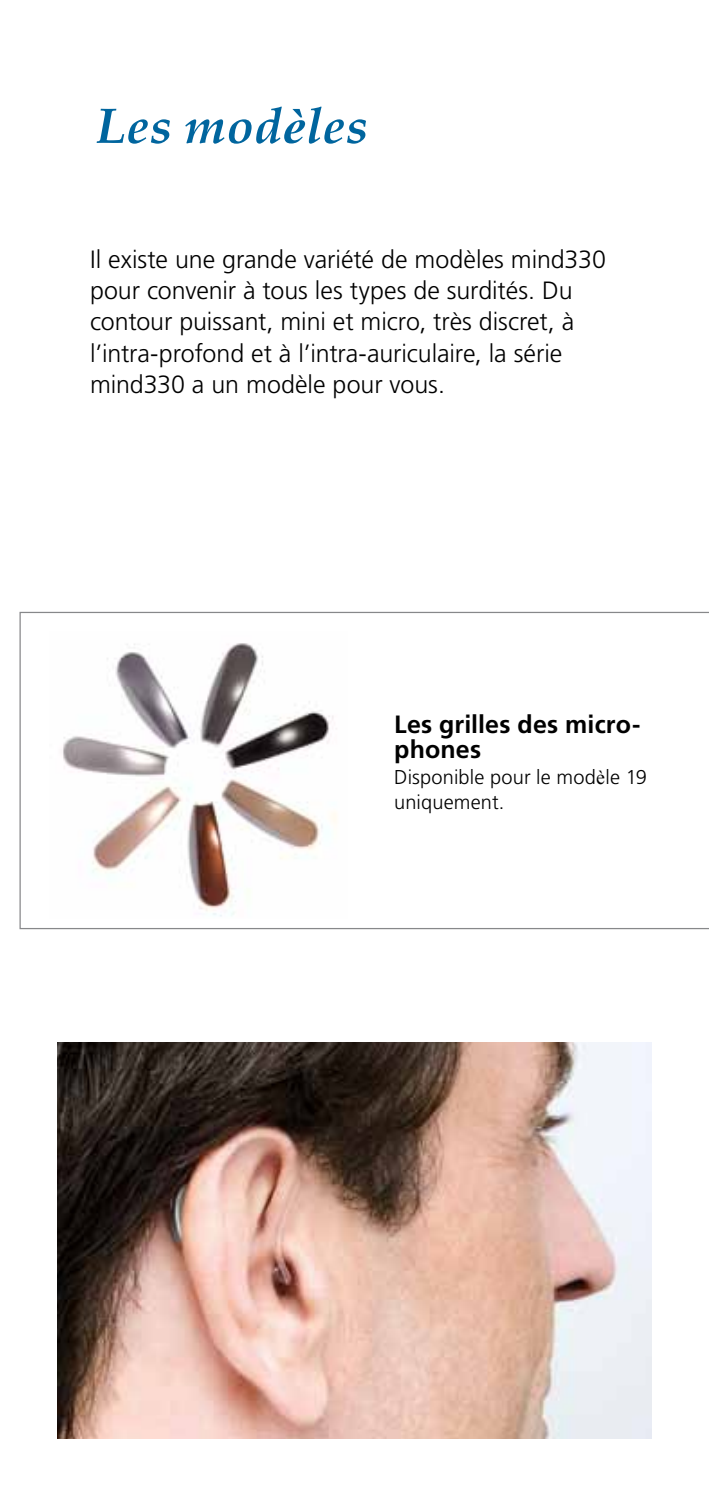
<style>
.page{position:relative;width:709px;height:1489px;background:#fff}
.page>*{position:absolute;margin:0;border:0;box-sizing:border-box;transform-origin:0 0}
.t1{font:italic 700 50px "Palatino";letter-spacing:.01em;color:#00659e}
.t2{font:300 25px/31.2px "Frutiger";letter-spacing:-.005em;color:#000}
.t3{font:700 25px/25px "Frutiger";letter-spacing:.005em;color:#000}
.t4{font:300 20px/25px "Frutiger";letter-spacing:.01em;color:#000}
.s1{font-family:"Times New Roman"}
.s2{font-family:"Times New Roman";font-weight:400}
</style>
<div class="page">
<img style="left:58px;top:1042px;width:594px;height:396px">
<svg style="left:19px;top:612px;width:690px;height:317px"></svg>
<h1 class="t1" style="left:95px;top:96px;width:274px">Les mod<span class="s1">è</span>les</h1>
<p class="t2" style="left:90px;top:244px;width:517px">Il existe une grande variété de modèles mind330 pour convenir à tous les types de surdités. Du contour puissant, mini et micro, très discret, à l’intra-profond et à l’intra-auriculaire, la série mind330 a un modèle pour vous.</p>
<p class="t3" style="left:394px;top:712px;width:248px">Les grilles des micro&shy;phones</p>
<p class="t4" style="left:394px;top:764px;width:254px">Disponible pour le mod<span class="s2">è</span>le 19 uniquement.</p>
</div>
